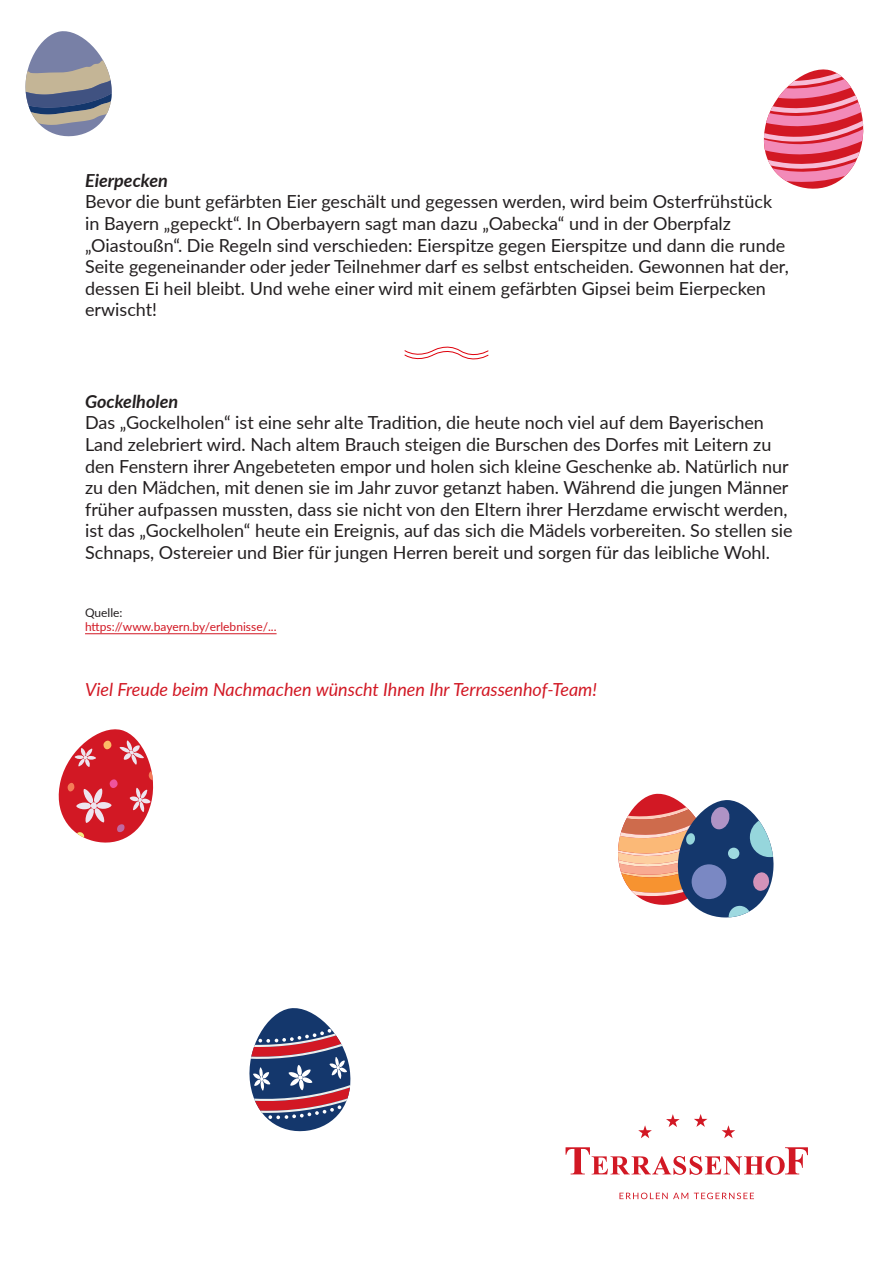
<style>
.page{position:relative;width:893px;height:1263px;background:#fff}
.page>*{position:absolute;margin:0;border:0;box-sizing:border-box;transform-origin:0 0}
.t1{font:18px/21.6px "Lato";color:#231f20}
.t2{font:italic 18px "Lato";color:#d21824}
.t3{font:italic 700 18px "Lato";color:#231f20}
.t4{font:12px "Lato";color:#d21824}
.t5{font:12px "Lato";color:#231f20}
</style>
<div class="page">
<hr style="left:85px;top:633px;width:192px;height:1px;background:#d21824">
<svg style="left:404px;top:346px;width:85px;height:14px"></svg>
<svg style="left:638px;top:1125px;width:14px;height:13px"></svg>
<svg style="left:666px;top:1114px;width:14px;height:13px"></svg>
<svg style="left:722px;top:1125px;width:13px;height:13px"></svg>
<svg style="left:694px;top:1114px;width:13px;height:13px"></svg>
<svg style="left:566px;top:1147px;width:242px;height:28px"></svg>
<svg style="left:619px;top:1192px;width:69px;height:7px"></svg>
<svg style="left:694px;top:1192px;width:60px;height:7px"></svg>
<svg style="left:763px;top:69px;width:101px;height:120px"></svg>
<svg style="left:249px;top:1008px;width:102px;height:124px"></svg>
<svg style="left:58px;top:729px;width:96px;height:114px"></svg>
<svg style="left:618px;top:793px;width:156px;height:125px"></svg>
<svg style="left:25px;top:31px;width:87px;height:106px"></svg>
<p class="t3" style="left:85px;top:167px;width:84px">Eierpecken</p>
<p class="t1" style="left:85px;top:190px;width:705px">Bevor die bunt gefärbten Eier geschält und gegessen werden, wird beim Osterfrühstück in Bayern „gepeckt“. In Oberbayern sagt man dazu „Oabecka“ und in der Oberpfalz „Oiastoußn“. Die Regeln sind verschieden: Eierspitze gegen Eierspitze und dann die runde Seite gegeneinander oder jeder Teilnehmer darf es selbst entscheiden. Gewonnen hat der, dessen Ei heil bleibt. Und wehe einer wird mit einem gefärbten Gipsei beim Eierpecken erwischt!</p>
<p class="t3" style="left:85px;top:388px;width:95px">Gockelholen</p>
<p class="t1" style="left:85px;top:411px;width:709px">Das „Gockelholen“ ist eine sehr alte Tradition, die heute noch viel auf dem Bayerischen Land zelebriert wird. Nach altem Brauch steigen die Burschen des Dorfes mit Leitern zu den Fenstern ihrer Angebeteten empor und holen sich kleine Geschenke ab. Natürlich nur zu den Mädchen, mit denen sie im Jahr zuvor getanzt haben. Während die jungen Männer früher aufpassen mussten, dass sie nicht von den Eltern ihrer Herzdame erwischt werden, ist das „Gockelholen“ heute ein Ereignis, auf das sich die Mädels vorbereiten. So stellen sie Schnaps, Ostereier und Bier für jungen Herren bereit und sorgen für das leibliche Wohl.</p>
<p class="t5" style="left:85px;top:604px;width:39px">Quelle:</p>
<p class="t4" style="left:85px;top:618px;width:193px">https://www.bayern.by/erlebnisse/...</p>
<p class="t2" style="left:85px;top:676px;width:513px">Viel Freude beim Nachmachen wünscht Ihnen Ihr Terrassenhof-Team!</p>
</div>
